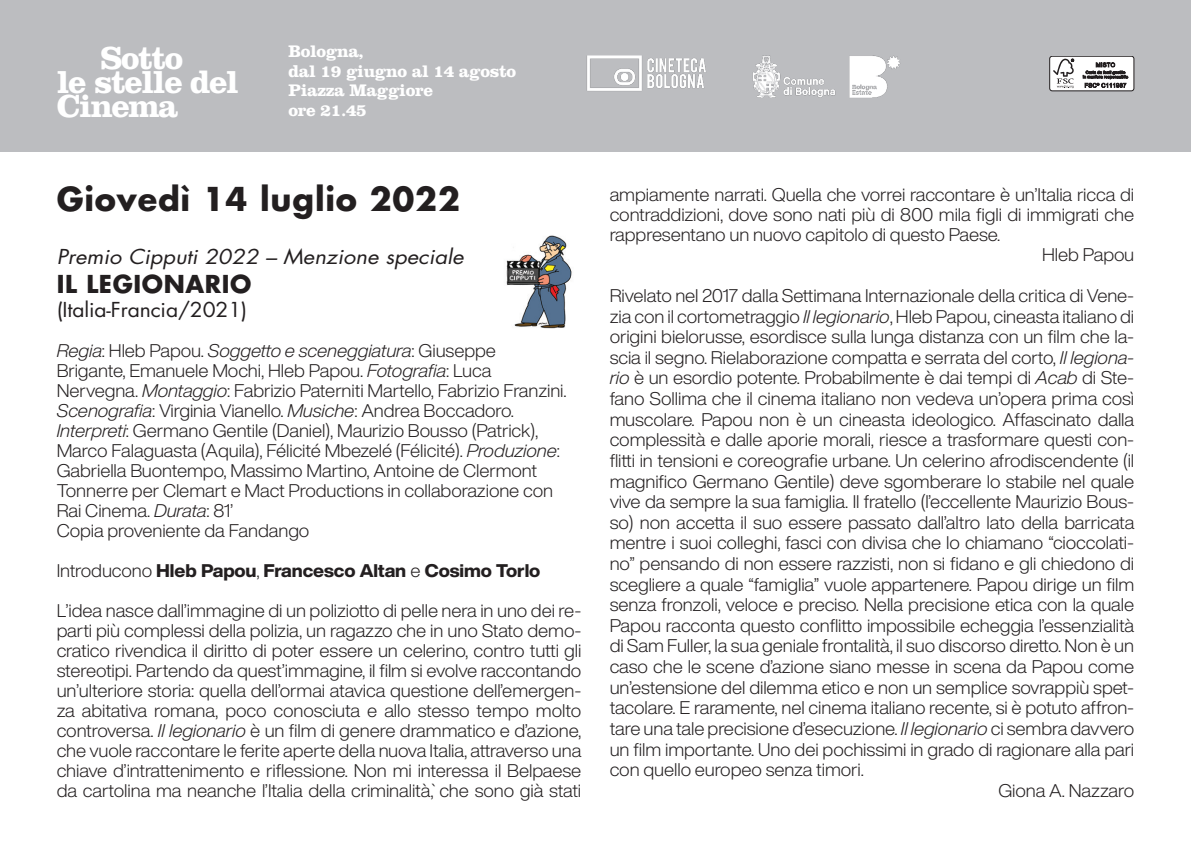
<style>
.page{position:relative;width:1191px;height:851px;background:#fff}
.page>*{position:absolute;margin:0;border:0;box-sizing:border-box;transform-origin:0 0}
.t1{font:700 33px/24px "Clarendon";letter-spacing:-.04em;color:#fff}
.t2{font:700 32px "Futura";letter-spacing:.025em;color:#231f20}
.t3{font:700 24px "Futura";letter-spacing:.025em;color:#231f20}
.t4{font:italic 20px "Futura";color:#231f20;scale:1.1 1}
.t5{font:20px "Futura";letter-spacing:-.005em;color:#231f20;scale:1.05 1}
.t6{font:300 18px/20px "Helvetica Now Display";letter-spacing:-.005em;color:#231f20;scale:1.05 1}
.t7{font:800 18px "Helvetica Now Display";letter-spacing:-.005em;color:#231f20;scale:1.05 1}
.t8{font:700 17.4px/19.4px "Clarendon";letter-spacing:-.02em;color:#fff}
.s1{font-style:italic}
.s2{font-weight:300}
</style>
<div class="page">
<div style="left:0;top:0;width:1191px;height:152px;background:#bcbdc0"></div>
<img style="left:586px;top:55px;width:120px;height:36px">
<img style="left:752px;top:55px;width:148px;height:43px">
<div style="left:1049px;top:56px;width:85px;height:35px;background:#fff;border-radius:3px"></div>
<div style="left:1049px;top:56px;width:85px;height:35px;border:1px solid #231f20;border-radius:3px"></div>
<svg style="left:1053px;top:59px;width:21px;height:29px"></svg>
<svg style="left:1083px;top:62px;width:45px;height:26px"></svg>
<img style="left:506px;top:235px;width:66px;height:94px">
<h1 class="t1" style="left:57px;top:45px;width:184px;text-indent:44px">Sotto<br>le stelle del<br>Cinema</h1>
<p class="t8" style="left:288px;top:41px;width:229px">Bologna,<br>dal 19 giugno al 14 agosto<br>Piazza Maggiore<br>ore 21.45</p>
<h2 class="t2" style="left:57px;top:177px;width:405px">Giovedì 14 luglio 2022</h2>
<p class="t4" style="left:57px;top:243px;width:371px">Premio Cipputi 2022 – Menzione speciale</p>
<h3 class="t3" style="left:57px;top:267px;width:196px">IL LEGIONARIO</h3>
<p class="t5" style="left:57px;top:296px;width:183px">(Italia-Francia/2021)</p>
<p class="t6" style="left:57px;top:340px;width:487px"><span class="s1">Regia</span>: Hleb Papou. <span class="s1">Soggetto e sceneggiatura</span>: Giuseppe Brigante, Emanuele Mochi, Hleb Papou. <span class="s1">Fotografia</span>: Luca Nervegna. <span class="s1">Montaggio</span>: Fabrizio Paterniti Martello, Fabrizio Franzini.<br><span class="s1">Scenografia</span>: Virginia Vianello. <span class="s1">Musiche</span>: Andrea Boccadoro.<br><span class="s1">Interpreti</span>: Germano Gentile (Daniel), Maurizio Bousso (Patrick), Marco Falaguasta (Aquila), Félicité Mbezelé (Félicité). <span class="s1">Produzione</span>:<br>Gabriella Buontempo, Massimo Martino, Antoine de Clermont Tonnerre per Clemart e Mact Productions in collaborazione con Rai Cinema. <span class="s1">Durata</span>: 81’<br>Copia proveniente da Fandango</p>
<p class="t7" style="left:57px;top:558px;width:462px"><span class="s2">Introducono</span> Hleb Papou<span class="s2">,</span> Francesco Altan <span class="s2">e</span> Cosimo Torlo</p>
<p class="t6" style="left:57px;top:600px;width:501px;text-align:justify">L’idea nasce dall’immagine di un poliziotto di pelle nera in uno dei re&shy;parti più complessi della polizia, un ragazzo che in uno Stato demo&shy;cratico rivendica il diritto di poter essere un celerino, contro tutti gli stereotipi. Partendo da quest’immagine, il film si evolve raccontando un’ulteriore storia: quella dell’ormai atavica questione dell’emergen&shy;za abitativa romana, poco conosciuta e allo stesso tempo molto controversa. <span class="s1">Il legionario</span> è un film di genere drammatico e d’azione, che vuole raccontare le ferite aperte della nuova Italia, attraverso una chiave d’intrattenimento e riflessione. Non mi interessa il Belpaese da cartolina ma neanche l’Italia della criminalità,̀ che sono già stati</p>
<p class="t6" style="left:609px;top:185px;width:501px">ampiamente narrati. Quella che vorrei raccontare è un’Italia ricca di</p>
<p class="t6" style="left:609px;top:205px;width:501px">contraddizioni, dove sono nati più di 800 mila figli di immigrati che</p>
<p class="t6" style="left:609px;top:225px;width:373px">rappresentano un nuovo capitolo di questo Paese.</p>
<p class="t6" style="left:1042px;top:245px;width:89px">Hleb Papou</p>
<p class="t6" style="left:609px;top:285px;width:501px">Rivelato nel 2017 dalla Settimana Internazionale della critica di Vene-</p>
<p class="t6" style="left:609px;top:306px;width:501px">zia con il cortometraggio <span class="s1">Il legionario</span>, Hleb Papou, cineasta italiano di</p>
<p class="t6" style="left:609px;top:326px;width:501px">origini bielorusse, esordisce sulla lunga distanza con un film che la-</p>
<p class="t6" style="left:609px;top:347px;width:501px">scia il segno. Rielaborazione compatta e serrata del corto, <span class="s1">Il legiona-</span></p>
<p class="t6" style="left:609px;top:368px;width:501px"><span class="s1">rio</span> è un esordio potente. Probabilmente è dai tempi di <span class="s1">Acab</span> di Ste-</p>
<p class="t6" style="left:609px;top:388px;width:501px">fano Sollima che il cinema italiano non vedeva un’opera prima così</p>
<p class="t6" style="left:609px;top:409px;width:501px">muscolare. Papou non è un cineasta ideologico. Affascinato dalla</p>
<p class="t6" style="left:609px;top:429px;width:501px">complessità e dalle aporie morali, riesce a trasformare questi con-</p>
<p class="t6" style="left:609px;top:450px;width:501px">flitti in tensioni e coreografie urbane. Un celerino afrodiscendente (il</p>
<p class="t6" style="left:609px;top:471px;width:501px">magnifico Germano Gentile) deve sgomberare lo stabile nel quale</p>
<p class="t6" style="left:609px;top:491px;width:501px">vive da sempre la sua famiglia. Il fratello (l’eccellente Maurizio Bous-</p>
<p class="t6" style="left:609px;top:512px;width:501px">so) non accetta il suo essere passato dall’altro lato della barricata</p>
<p class="t6" style="left:609px;top:532px;width:501px">mentre i suoi colleghi, fasci con divisa che lo chiamano “cioccolati-</p>
<p class="t6" style="left:609px;top:553px;width:501px">no” pensando di non essere razzisti, non si fidano e gli chiedono di</p>
<p class="t6" style="left:609px;top:574px;width:501px">scegliere a quale “famiglia” vuole appartenere. Papou dirige un film</p>
<p class="t6" style="left:609px;top:594px;width:501px">senza fronzoli, veloce e preciso. Nella precisione etica con la quale</p>
<p class="t6" style="left:609px;top:615px;width:501px">Papou racconta questo conflitto impossibile echeggia l’essenzialità</p>
<p class="t6" style="left:609px;top:635px;width:501px">di Sam Fuller, la sua geniale frontalità, il suo discorso diretto. Non è un</p>
<p class="t6" style="left:609px;top:656px;width:501px">caso che le scene d’azione siano messe in scena da Papou come</p>
<p class="t6" style="left:609px;top:677px;width:501px">un’estensione del dilemma etico e non un semplice sovrappiù spet-</p>
<p class="t6" style="left:609px;top:697px;width:501px">tacolare. E raramente, nel cinema italiano recente, si è potuto affron-</p>
<p class="t6" style="left:609px;top:718px;width:501px">tare una tale precisione d’esecuzione. <span class="s1">Il legionario</span> ci sembra davvero</p>
<p class="t6" style="left:609px;top:738px;width:501px">un film importante. Uno dei pochissimi in grado di ragionare alla pari</p>
<p class="t6" style="left:609px;top:759px;width:244px">con quello europeo senza timori.</p>
<p class="t6" style="left:998px;top:780px;width:131px">Giona A. Nazzaro</p>
</div>
